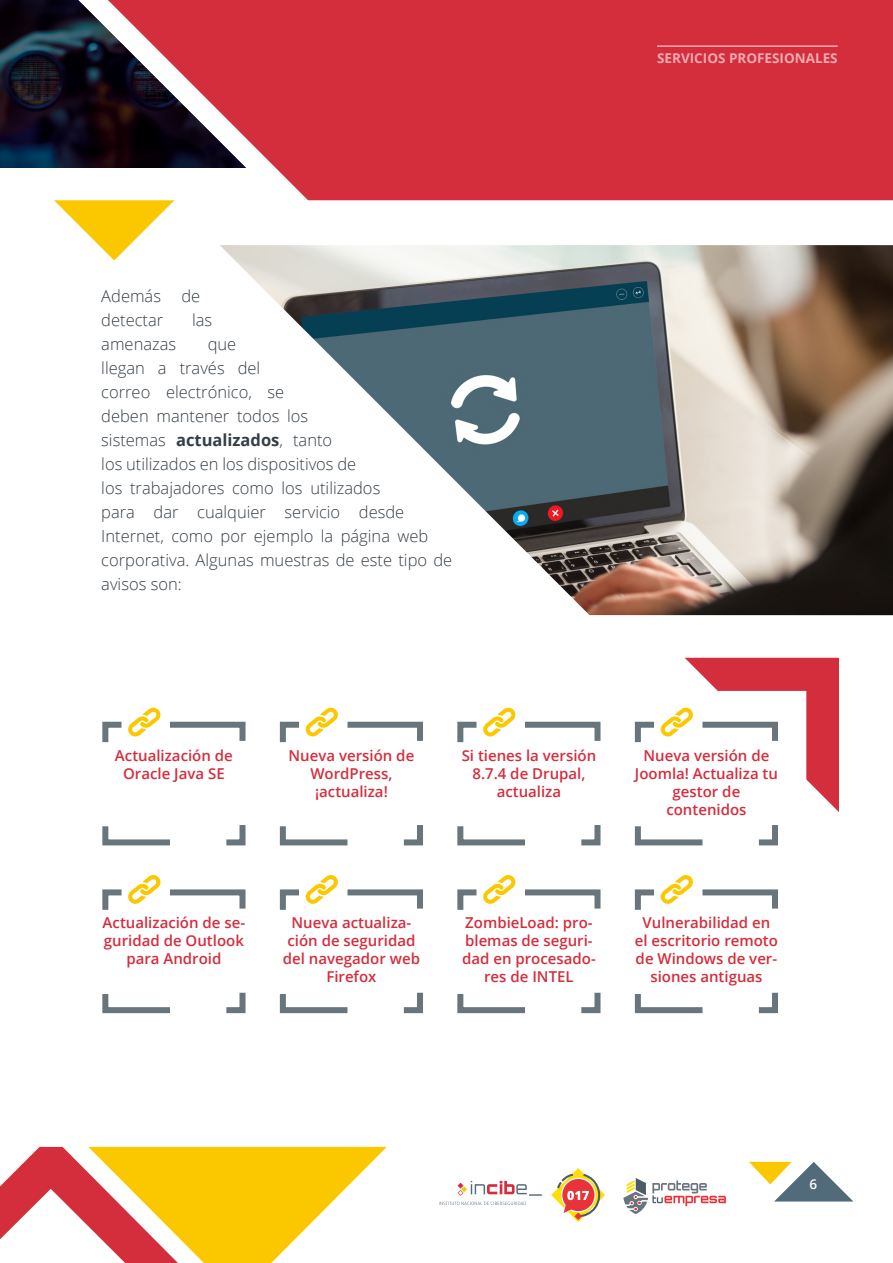
<style>
.page{position:relative;width:893px;height:1263px;background:#fff}
.page>*{position:absolute;margin:0;border:0;box-sizing:border-box;transform-origin:0 0}
.t1{font:300 16.5px/24px "Open Sans";color:#333e46}
.t2{font:600 15px/18px "Open Sans";color:#d42d3c;text-align:center}
.t3{font:700 13.5px "Open Sans";color:#fff}
.t4{font:600 13.5px "Open Sans";color:#fff}
.s1{font-weight:700}
</style>
<div class="page">
<svg style="left:0;top:1147px;width:387px;height:116px"></svg>
<div style="left:246px;top:0;width:647px;height:200px;background:#d42d3c"></div>
<svg style="left:54px;top:200px;width:120px;height:60px"></svg>
<svg style="left:749px;top:1162px;width:104px;height:39px"></svg>
<svg style="left:623px;top:1178px;width:103px;height:36px"></svg>
<svg style="left:439px;top:1202px;width:87px;height:3px"></svg>
<svg style="left:458px;top:1181px;width:84px;height:15px"></svg>
<svg style="left:551px;top:1168px;width:54px;height:54px"></svg>
<svg style="left:0;top:0;width:246px;height:168px;background:#57303d"></svg>
<hr style="left:657px;top:45px;width:181px;height:2px;background:#fff">
<img style="left:220px;top:245px;width:673px;height:370px">
<svg style="left:581px;top:825px;width:20px;height:21px"></svg>
<svg style="left:581px;top:992px;width:20px;height:22px"></svg>
<svg style="left:758px;top:825px;width:20px;height:21px"></svg>
<svg style="left:758px;top:992px;width:20px;height:22px"></svg>
<svg style="left:403px;top:825px;width:20px;height:21px"></svg>
<svg style="left:403px;top:992px;width:20px;height:22px"></svg>
<svg style="left:226px;top:825px;width:20px;height:21px"></svg>
<svg style="left:226px;top:992px;width:20px;height:22px"></svg>
<svg style="left:457px;top:826px;width:68px;height:20px"></svg>
<svg style="left:457px;top:994px;width:68px;height:20px"></svg>
<svg style="left:634px;top:826px;width:69px;height:20px"></svg>
<svg style="left:634px;top:994px;width:69px;height:20px"></svg>
<svg style="left:279px;top:826px;width:69px;height:20px"></svg>
<svg style="left:279px;top:994px;width:69px;height:20px"></svg>
<svg style="left:102px;top:826px;width:68px;height:20px"></svg>
<svg style="left:102px;top:994px;width:68px;height:20px"></svg>
<svg style="left:102px;top:707px;width:144px;height:36px"></svg>
<svg style="left:102px;top:875px;width:144px;height:35px"></svg>
<svg style="left:279px;top:707px;width:144px;height:36px"></svg>
<svg style="left:279px;top:875px;width:144px;height:35px"></svg>
<svg style="left:457px;top:707px;width:144px;height:36px"></svg>
<svg style="left:457px;top:875px;width:144px;height:35px"></svg>
<svg style="left:634px;top:658px;width:205px;height:154px"></svg>
<svg style="left:634px;top:875px;width:144px;height:35px"></svg>
<p class="t3" style="left:657px;top:49px;width:182px">SERVICIOS PROFESIONALES</p>
<p class="t1" style="left:101px;top:283px;width:101px">Además de detectar</p>
<p class="t1" style="left:192px;top:307px;width:22px">las</p>
<p class="t1" style="left:101px;top:331px;width:353px;text-indent:106px">que<br>llegan a través del<br>correo electrónico, se<br>deben mantener todos los<br>sistemas <span class="s1">actualizados</span>, tanto<br>los utilizados en los dispositivos de<br>los trabajadores como los utilizados<br>para dar cualquier servicio desde<br>Internet, como por ejemplo la página web corporativa. Algunas muestras de este tipo de avisos son:</p>
<p class="t1" style="left:101px;top:331px;width:76px">amenazas</p>
<p class="t2" style="left:115px;top:746px;width:119px">Actualización de<br>Oracle Java SE</p>
<p class="t2" style="left:289px;top:746px;width:127px">Nueva versión de<br>WordPress, ¡actualiza!</p>
<p class="t2" style="left:103px;top:913px;width:144px">Actualización de se&shy;guridad de Outlook para Android</p>
<p class="t2" style="left:283px;top:913px;width:139px">Nueva actualiza&shy;ción de seguridad del navegador web<br>Firefox</p>
<p class="t2" style="left:462px;top:746px;width:136px">Si tienes la versión<br>8.7.4 de Drupal, actualiza</p>
<p class="t2" style="left:635px;top:746px;width:145px">Nueva versión de<br>Joomla! Actualiza tu gestor de contenidos</p>
<p class="t2" style="left:462px;top:913px;width:135px">ZombieLoad: pro&shy;blemas de seguri&shy;dad en procesado&shy;res de INTEL</p>
<p class="t2" style="left:635px;top:913px;width:145px">Vulnerabilidad en el escritorio remoto de Windows de ver&shy;siones antiguas</p>
<p class="t4" style="left:809px;top:1174px;width:9px">6</p>
</div>
